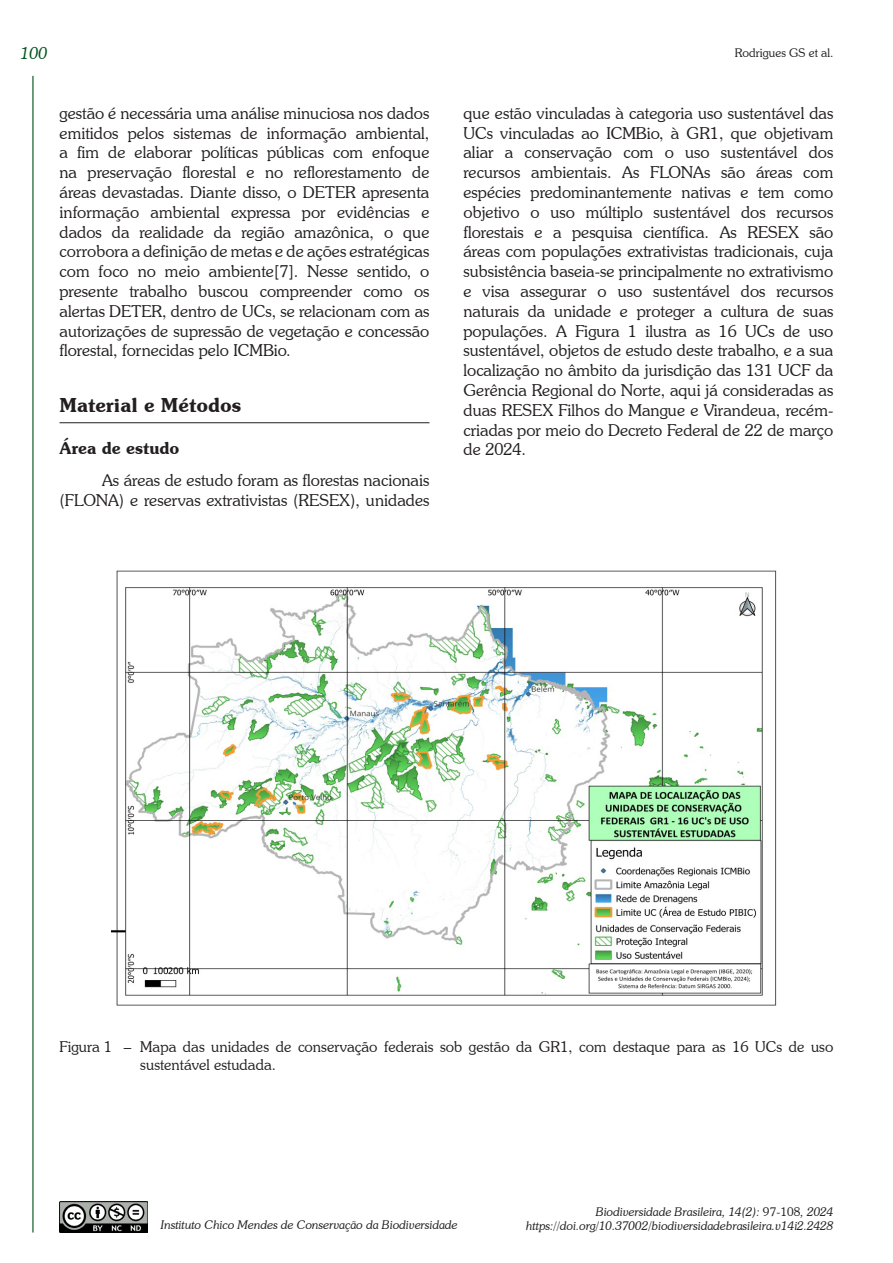
<style>
.page{position:relative;width:893px;height:1263px;background:#fff}
.page>*{position:absolute;margin:0;border:0;box-sizing:border-box;transform-origin:0 0}
.titulo_1{font:600 19.5px "Souvenir IT Cby BT";color:#231f20}
.texto{font:300 16.5px/19.8px "Souvenir IT Cby BT";color:#231f20;text-align:justify}
.titulo_2{font:600 16.5px "Souvenir IT Cby BT";color:#231f20}
.t1{font:italic 300 16.5px "Souvenir IT Cby BT";color:#00531e}
.figura{font:300 15px/18px "Souvenir IT Cby BT";color:#231f20}
.t2{font:italic 300 12px/14.4px "Souvenir IT Cby BT";color:#231f20;text-align:right}
.t3{font:300 12px "Souvenir IT Cby BT";color:#231f20}
.s1{font-style:normal}
</style>
<div class="page">
<hr style="left:32px;top:76px;width:2px;height:1156px;background:#00531e">
<img style="left:60px;top:1201px;width:88px;height:31px">
<img style="left:111px;top:570px;width:666px;height:436px">
<hr style="left:60px;top:422px;width:369px;height:1px;background:#231f20">
<p class="t1" style="left:20px;top:43px;width:29px">100</p>
<p class="texto" style="left:60px;top:103px;width:371px">gestão é necessária uma análise minuciosa nos dados emitidos pelos sistemas de informação ambiental, a fim de elaborar políticas públicas com enfoque na preservação florestal e no reflorestamento de áreas devastadas. Diante disso, o DETER apresenta informação ambiental expressa por evidências e dados da realidade da região amazônica, o que corrobora a definição de metas e de ações estratégicas com foco no meio ambiente[7]. Nesse sentido, o presente trabalho buscou compreender como os alertas DETER, dentro de UCs, se relacionam com as autorizações de supressão de vegetação e concessão florestal, fornecidas pelo ICMBio.</p>
<p class="titulo_1" style="left:60px;top:393px;width:183px">Material e Métodos</p>
<p class="titulo_2" style="left:60px;top:437px;width:121px">Área de estudo</p>
<p class="texto" style="left:60px;top:470px;width:371px;text-align:right">As áreas de estudo foram as florestas nacionais (FLONA) e reservas extrativistas (RESEX), unidades</p>
<p class="t3" style="left:735px;top:46px;width:100px">Rodrigues GS et al.</p>
<p class="texto" style="left:463px;top:103px;width:371px">que estão vinculadas à categoria uso sustentável das UCs vinculadas ao ICMBio, à GR1, que objetivam aliar a conservação com o uso sustentável dos recursos ambientais. As FLONAs são áreas com espécies predominantemente nativas e tem como objetivo o uso múltiplo sustentável dos recursos florestais e a pesquisa científica. As RESEX são áreas com populações extrativistas tradicionais, cuja subsistência baseia-se principalmente no extrativismo e visa assegurar o uso sustentável dos recursos naturais da unidade e proteger a cultura de suas populações. A Figura 1 ilustra as 16 UCs de uso sustentável, objetos de estudo deste trabalho, e a sua localização no âmbito da jurisdição das 131 UCF da Gerência Regional do Norte, aqui já consideradas as duas RESEX Filhos do Mangue e Virandeua, recém&shy;criadas por meio do Decreto Federal de 22 de março de 2024.</p>
<p class="figura" style="left:140px;top:1037px;width:695px;text-indent:-81px">Figura 1 – Mapa das unidades de conservação federais sob gestão da GR1, com destaque para as 16 UCs de uso sustentável estudada.</p>
<p class="t2" style="left:161px;top:1217px;width:298px">Instituto Chico Mendes de Conservação da Biodiversidade</p>
<p class="t2" style="left:526px;top:1204px;width:309px">Biodiversidade Brasileira, 14(2): <span class="s1">97-108</span>, 2024 https://doi.org/10.37002/biodiversidadebrasileira.v14i2.2428</p>
</div>
